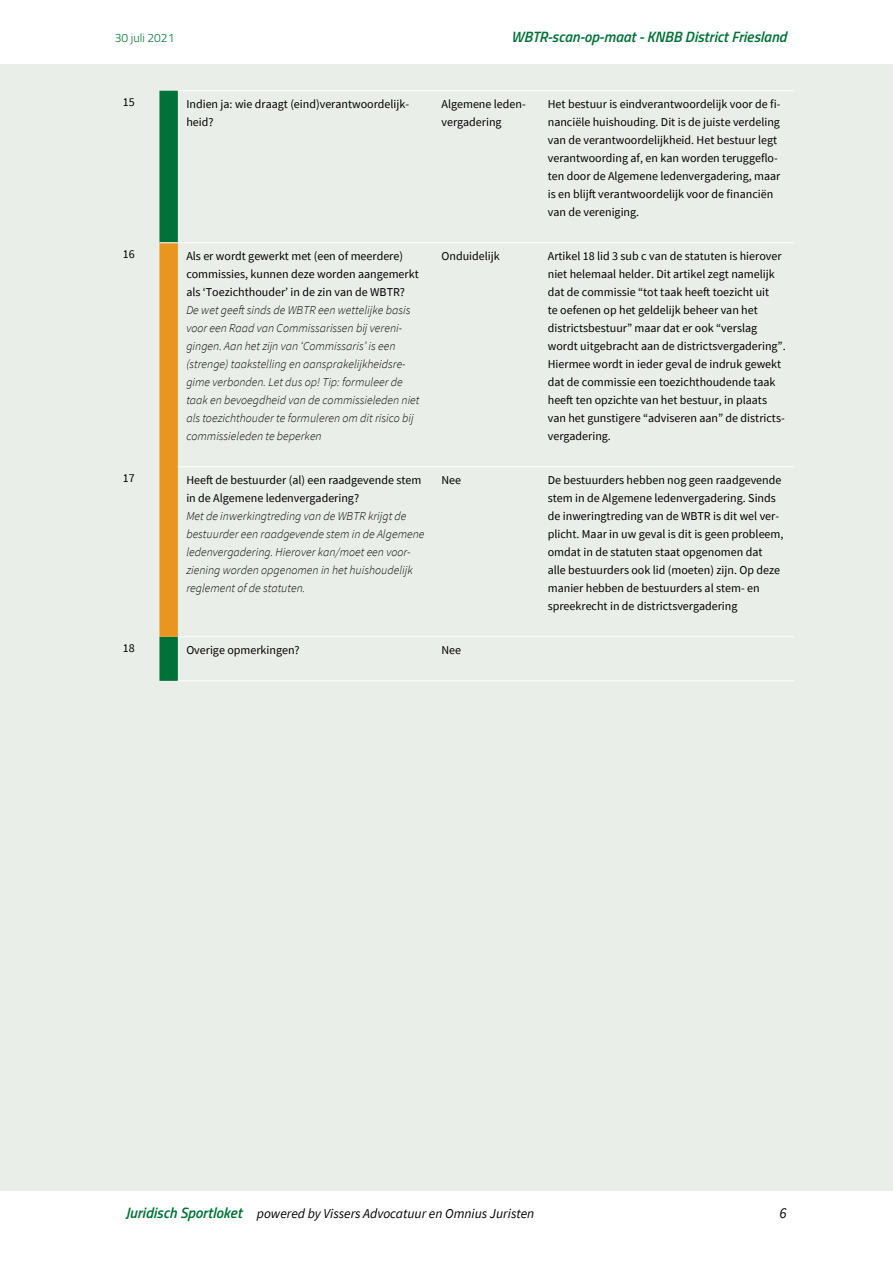
<style>
.page{position:relative;width:893px;height:1263px;background:#fff}
.page>*{position:absolute;margin:0;border:0;box-sizing:border-box;transform-origin:0 0}
.t1{font:italic 600 15px "Titillium Web";color:#007138}
.t2{font:italic 15px "Source Sans Pro";color:#000}
.t3{font:italic 13.5px "Source Sans Pro";color:#000}
.tabel_tekst{font:12px/18px "Source Sans Pro";color:#000}
.tabel_toelichting{font:italic 300 12px/18px "Source Sans Pro";color:#000}
.t4{font:300 12px "Titillium Web";color:#007138}
.s1{font-family:"Titillium Web";font-weight:600;font-size:15px;color:#007138}
</style>
<div class="page">
<div style="left:0;top:64px;width:893px;height:1127px;background:#eaeee8"></div>
<hr style="left:178px;top:90px;width:255px;height:1px;background:#fff">
<hr style="left:433px;top:90px;width:106px;height:1px;background:#fff">
<hr style="left:539px;top:90px;width:255px;height:1px;background:#fff">
<hr style="left:178px;top:242px;width:255px;height:1px;background:#fff">
<hr style="left:178px;top:466px;width:255px;height:1px;background:#fff">
<hr style="left:178px;top:636px;width:255px;height:1px;background:#fff">
<hr style="left:178px;top:680px;width:255px;height:1px;background:#fff">
<hr style="left:433px;top:242px;width:106px;height:1px;background:#fff">
<hr style="left:539px;top:242px;width:255px;height:1px;background:#fff">
<hr style="left:433px;top:466px;width:106px;height:1px;background:#fff">
<hr style="left:539px;top:466px;width:255px;height:1px;background:#fff">
<hr style="left:433px;top:636px;width:106px;height:1px;background:#fff">
<hr style="left:539px;top:636px;width:255px;height:1px;background:#fff">
<hr style="left:433px;top:680px;width:106px;height:1px;background:#fff">
<hr style="left:539px;top:680px;width:255px;height:1px;background:#fff">
<svg style="left:159px;top:91px;width:19px;height:590px;background:#9e8d2e"></svg>
<p class="t4" style="left:115px;top:29px;width:61px">30 juli 2021</p>
<p class="t1" style="left:511px;top:25px;width:277px">WBTR-scan-op-maat - KNBB District Friesland</p>
<p class="tabel_tekst" style="left:123px;top:93px;width:13px">15</p>
<p class="tabel_tekst" style="left:186px;top:95px;width:224px">Indien ja: wie draagt (eind)verantwoordelijk&shy;heid?</p>
<p class="tabel_tekst" style="left:441px;top:95px;width:86px">Algemene leden&shy;vergadering</p>
<p class="tabel_tekst" style="left:548px;top:95px;width:234px">Het bestuur is eindverantwoordelijk voor de fi&shy;nanciële huishouding. Dit is de juiste verdeling van de verantwoordelijkheid. Het bestuur legt verantwoording af, en kan worden teruggeflo&shy;ten door de Algemene ledenvergadering, maar is en blijft verantwoordelijk voor de financiën van de vereniging.</p>
<p class="tabel_tekst" style="left:123px;top:245px;width:13px">16</p>
<p class="tabel_tekst" style="left:186px;top:247px;width:234px">Als er wordt gewerkt met (een of meerdere) commissies, kunnen deze worden aangemerkt als ‘Toezichthouder’ in de zin van de WBTR?</p>
<p class="tabel_toelichting" style="left:186px;top:301px;width:235px">De wet geeft sinds de WBTR een wettelijke basis voor een Raad van Commissarissen bij vereni&shy;gingen. Aan het zijn van ‘Commissaris’ is een (strenge) taakstelling en aansprakelijkheidsre&shy;gime verbonden. Let dus op! Tip: formuleer de taak en bevoegdheid van de commissieleden niet als toezichthouder te formuleren om dit risico bij commissieleden te beperken</p>
<p class="tabel_tekst" style="left:441px;top:247px;width:60px">Onduidelijk</p>
<p class="tabel_tekst" style="left:548px;top:247px;width:239px">Artikel 18 lid 3 sub c van de statuten is hierover niet helemaal helder. Dit artikel zegt namelijk dat de commissie “tot taak heeft toezicht uit<br>te oefenen op het geldelijk beheer van het districtsbestuur” maar dat er ook “verslag wordt uitgebracht aan de districtsvergadering”.<br>Hiermee wordt in ieder geval de indruk gewekt dat de commissie een toezichthoudende taak heeft ten opzichte van het bestuur, in plaats van het gunstigere “adviseren aan” de districts&shy;vergadering.</p>
<p class="tabel_tekst" style="left:123px;top:469px;width:13px">17</p>
<p class="tabel_tekst" style="left:186px;top:471px;width:237px">Heeft de bestuurder (al) een raadgevende stem in de Algemene ledenvergadering?</p>
<p class="tabel_toelichting" style="left:186px;top:507px;width:240px">Met de inwerkingtreding van de WBTR krijgt de bestuurder een raadgevende stem in de Algemene ledenvergadering. Hierover kan/moet een voor&shy;ziening worden opgenomen in het huishoudelijk reglement of de statuten.</p>
<p class="tabel_tekst" style="left:441px;top:471px;width:21px">Nee</p>
<p class="tabel_tekst" style="left:548px;top:471px;width:237px">De bestuurders hebben nog geen raadgevende stem in de Algemene ledenvergadering. Sinds de inweringtreding van de WBTR is dit wel ver&shy;plicht. Maar in uw geval is dit is geen probleem, omdat in de statuten staat opgenomen dat alle bestuurders ook lid (moeten) zijn. Op deze manier hebben de bestuurders al stem- en spreekrecht in de districtsvergadering</p>
<p class="tabel_tekst" style="left:123px;top:639px;width:13px">18</p>
<p class="tabel_tekst" style="left:186px;top:641px;width:115px">Overige opmerkingen?</p>
<p class="tabel_tekst" style="left:441px;top:641px;width:21px">Nee</p>
<p class="t3" style="left:125px;top:1205px;width:410px"><span class="s1">Juridisch Sportloket</span> powered by Vissers Advocatuur en Omnius Juristen</p>
<p class="t2" style="left:779px;top:1203px;width:9px">6</p>
</div>
